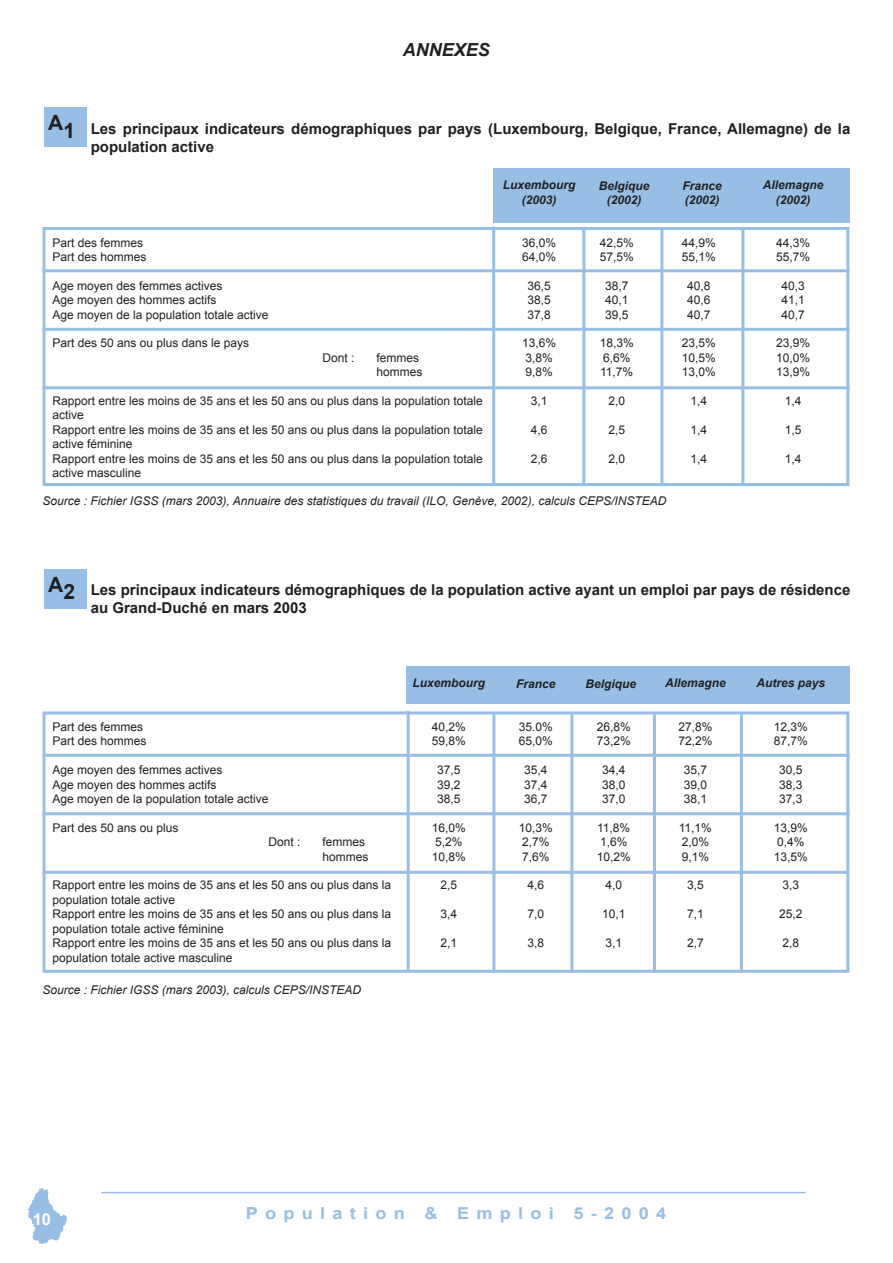
<style>
.page{position:relative;width:893px;height:1263px;background:#fff}
.page>*{position:absolute;margin:0;border:0;box-sizing:border-box;transform-origin:0 0}
.t1{font:italic 700 18px "Arial";color:#231f20}
.t2{font:700 16.5px "Arial";letter-spacing:.4em;color:#97bfe6;scale:1.1 1}
.t3{font:700 16.5px "Arial";color:#fff}
.t4{font:700 15px/18px "Arial";color:#231f20}
.t5{font:12px/14.4px "Arial";color:#231f20}
.t6{font:italic 12px "Arial";color:#231f20}
.t7{font:italic 700 12px/14.4px "Arial";color:#231f20;text-align:center}
.s1{font-size:21px}
</style>
<div class="page">
<svg style="left:27px;top:1187px;width:40px;height:57px"></svg>
<hr style="left:101px;top:1192px;width:704px;height:1px;background:#97bfe6">
<div style="left:44px;top:107px;width:43px;height:40px;background:#97bfe6"></div>
<div style="left:493px;top:168px;width:356px;height:55px;background:#97bfe6"></div>
<div style="left:43px;top:227px;width:806px;height:259px;border:3px solid #97bfe6"></div>
<hr style="left:43px;top:269px;width:806px;height:3px;background:#97bfe6">
<hr style="left:43px;top:328px;width:806px;height:3px;background:#97bfe6">
<hr style="left:43px;top:386px;width:806px;height:3px;background:#97bfe6">
<hr style="left:492px;top:227px;width:3px;height:256px;background:#97bfe6">
<hr style="left:582px;top:228px;width:3px;height:258px;background:#97bfe6">
<hr style="left:660px;top:228px;width:3px;height:258px;background:#97bfe6">
<hr style="left:741px;top:228px;width:3px;height:255px;background:#97bfe6">
<div style="left:44px;top:569px;width:43px;height:39px;background:#97bfe6"></div>
<div style="left:406px;top:666px;width:443px;height:37px;background:#97bfe6"></div>
<div style="left:43px;top:711px;width:806px;height:262px;border:3px solid #97bfe6"></div>
<hr style="left:43px;top:754px;width:806px;height:3px;background:#97bfe6">
<hr style="left:43px;top:812px;width:806px;height:3px;background:#97bfe6">
<hr style="left:43px;top:871px;width:806px;height:3px;background:#97bfe6">
<hr style="left:407px;top:711px;width:3px;height:262px;background:#97bfe6">
<hr style="left:492px;top:712px;width:3px;height:261px;background:#97bfe6">
<hr style="left:570px;top:712px;width:3px;height:261px;background:#97bfe6">
<hr style="left:653px;top:712px;width:3px;height:261px;background:#97bfe6">
<hr style="left:740px;top:713px;width:3px;height:260px;background:#97bfe6">
<h1 class="t1" style="left:403px;top:37px;width:89px">ANNEXES</h1>
<p class="t4" style="left:91px;top:120px;width:761px;text-indent:-43px"><sup>A</sup><span class="s1">1</span> Les principaux indicateurs démographiques par pays (Luxembourg, Belgique, France, Allemagne) de la population active</p>
<p class="t5" style="left:52px;top:235px;width:96px">Part des femmes<br>Part des hommes</p>
<p class="t5" style="left:52px;top:278px;width:218px">Age moyen des femmes actives<br>Age moyen des hommes actifs<br>Age moyen de la population totale active</p>
<p class="t5" style="left:52px;top:336px;width:198px">Part des 50 ans ou plus dans le pays</p>
<p class="t5" style="left:322px;top:350px;width:34px">Dont :</p>
<p class="t5" style="left:376px;top:350px;width:48px">femmes hommes</p>
<p class="t5" style="left:52px;top:394px;width:432px">Rapport entre les moins de 35 ans et les 50 ans ou plus dans la population totale active<br>Rapport entre les moins de 35 ans et les 50 ans ou plus dans la population totale active féminine<br>Rapport entre les moins de 35 ans et les 50 ans ou plus dans la population totale active masculine</p>
<p class="t7" style="left:503px;top:178px;width:74px">Luxembourg (2003)</p>
<p class="t7" style="left:599px;top:179px;width:52px">Belgique (2002)</p>
<p class="t7" style="left:682px;top:178px;width:41px;text-align:left">France (2002)</p>
<p class="t7" style="left:763px;top:178px;width:62px">Allemagne (2002)</p>
<p class="t5" style="left:522px;top:235px;width:36px">36,0%<br>64,0%</p>
<p class="t5" style="left:527px;top:278px;width:25px;text-align:justify">36,5<br>38,5<br>37,8</p>
<p class="t5" style="left:522px;top:336px;width:36px">13,6%<br>3,8%<br>9,8%</p>
<p class="t5" style="left:531px;top:394px;width:18px">3,1</p>
<p class="t5" style="left:531px;top:422px;width:18px">4,6</p>
<p class="t5" style="left:531px;top:451px;width:18px">2,6</p>
<p class="t5" style="left:600px;top:235px;width:36px">42,5%<br>57,5%</p>
<p class="t5" style="left:605px;top:278px;width:25px;text-align:justify">38,7<br>40,1<br>39,5</p>
<p class="t5" style="left:600px;top:336px;width:36px">18,3%<br>6,6%<br>11,7%</p>
<p class="t5" style="left:608px;top:394px;width:18px">2,0</p>
<p class="t5" style="left:608px;top:422px;width:18px">2,5</p>
<p class="t5" style="left:608px;top:451px;width:18px">2,0</p>
<p class="t5" style="left:682px;top:235px;width:36px">44,9%<br>55,1%</p>
<p class="t5" style="left:687px;top:278px;width:25px;text-align:justify">40,8<br>40,6<br>40,7</p>
<p class="t5" style="left:682px;top:336px;width:36px;text-align:justify">23,5% 10,5% 13,0%</p>
<p class="t5" style="left:690px;top:394px;width:18px">1,4</p>
<p class="t5" style="left:690px;top:422px;width:18px">1,4</p>
<p class="t5" style="left:690px;top:451px;width:18px">1,4</p>
<p class="t5" style="left:776px;top:235px;width:36px">44,3%<br>55,7%</p>
<p class="t5" style="left:781px;top:278px;width:25px;text-align:justify">40,3<br>41,1<br>40,7</p>
<p class="t5" style="left:776px;top:336px;width:36px;text-align:justify">23,9% 10,0% 13,9%</p>
<p class="t5" style="left:785px;top:394px;width:18px">1,4</p>
<p class="t5" style="left:785px;top:422px;width:18px">1,5</p>
<p class="t5" style="left:785px;top:451px;width:18px">1,4</p>
<p class="t6" style="left:43px;top:492px;width:625px">Source : Fichier IGSS (mars 2003), Annuaire des statistiques du travail (ILO, Genève, 2002), calculs CEPS/INSTEAD</p>
<p class="t4" style="left:91px;top:581px;width:761px;text-indent:-43px"><sup>A</sup><span class="s1">2</span> Les principaux indicateurs démographiques de la population active ayant un emploi par pays de résidence au Grand-Duché en mars 2003</p>
<p class="t5" style="left:52px;top:720px;width:96px">Part des femmes<br>Part des hommes</p>
<p class="t5" style="left:52px;top:763px;width:218px">Age moyen des femmes actives<br>Age moyen des hommes actifs<br>Age moyen de la population totale active</p>
<p class="t5" style="left:52px;top:820px;width:128px">Part des 50 ans ou plus</p>
<p class="t5" style="left:268px;top:835px;width:34px">Dont :</p>
<p class="t5" style="left:322px;top:835px;width:48px">femmes hommes</p>
<p class="t5" style="left:52px;top:878px;width:340px">Rapport entre les moins de 35 ans et les 50 ans ou plus dans la population totale active<br>Rapport entre les moins de 35 ans et les 50 ans ou plus dans la population totale active féminine<br>Rapport entre les moins de 35 ans et les 50 ans ou plus dans la population totale active masculine</p>
<p class="t6" style="left:43px;top:981px;width:320px">Source : Fichier IGSS (mars 2003), calculs CEPS/INSTEAD</p>
<p class="t7" style="left:412px;top:676px;width:74px">Luxembourg</p>
<p class="t7" style="left:516px;top:676px;width:41px">France</p>
<p class="t7" style="left:585px;top:676px;width:52px">Belgique</p>
<p class="t7" style="left:665px;top:676px;width:62px">Allemagne</p>
<p class="t5" style="left:432px;top:720px;width:36px">40,2%<br>59,8%</p>
<p class="t5" style="left:437px;top:763px;width:25px;text-align:justify">37,5<br>39,2<br>38,5</p>
<p class="t5" style="left:432px;top:820px;width:36px">16,0%<br>5,2%<br>10,8%</p>
<p class="t5" style="left:440px;top:878px;width:18px">2,5</p>
<p class="t5" style="left:440px;top:907px;width:18px">3,4</p>
<p class="t5" style="left:440px;top:936px;width:18px">2,1</p>
<p class="t5" style="left:519px;top:720px;width:36px">35.0%<br>65,0%</p>
<p class="t5" style="left:524px;top:763px;width:25px;text-align:justify">35,4<br>37,4<br>36,7</p>
<p class="t5" style="left:519px;top:820px;width:36px">10,3%<br>2,7%<br>7,6%</p>
<p class="t5" style="left:527px;top:878px;width:18px">4,6</p>
<p class="t5" style="left:527px;top:907px;width:18px">7,0</p>
<p class="t5" style="left:527px;top:936px;width:18px">3,8</p>
<p class="t5" style="left:597px;top:720px;width:36px">26,8%<br>73,2%</p>
<p class="t5" style="left:602px;top:763px;width:25px;text-align:justify">34,4<br>38,0<br>37,0</p>
<p class="t5" style="left:597px;top:820px;width:36px">11,8%<br>1,6%<br>10,2%</p>
<p class="t5" style="left:605px;top:878px;width:18px">4,0</p>
<p class="t5" style="left:602px;top:907px;width:25px">10,1</p>
<p class="t5" style="left:605px;top:936px;width:18px">3,1</p>
<p class="t5" style="left:678px;top:720px;width:36px">27,8%<br>72,2%</p>
<p class="t5" style="left:684px;top:763px;width:25px;text-align:justify">35,7<br>39,0<br>38,1</p>
<p class="t5" style="left:679px;top:820px;width:35px">11,1%<br>2,0%<br>9,1%</p>
<p class="t5" style="left:687px;top:878px;width:18px">3,5</p>
<p class="t5" style="left:687px;top:907px;width:18px">7,1</p>
<p class="t5" style="left:687px;top:936px;width:18px">2,7</p>
<p class="t7" style="left:757px;top:676px;width:70px">Autres pays</p>
<p class="t5" style="left:774px;top:720px;width:36px">12,3%<br>87,7%</p>
<p class="t5" style="left:779px;top:763px;width:25px;text-align:justify">30,5<br>38,3<br>37,3</p>
<p class="t5" style="left:774px;top:820px;width:36px">13,9%<br>0,4%<br>13,5%</p>
<p class="t5" style="left:783px;top:878px;width:18px">3,3</p>
<p class="t5" style="left:779px;top:907px;width:25px">25,2</p>
<p class="t5" style="left:783px;top:936px;width:18px">2,8</p>
<h2 class="t3" style="left:33px;top:1209px;width:20px">10</h2>
<h2 class="t2" style="left:246px;top:1202px;width:384px">Population &amp; Emploi 5-2004</h2>
</div>
